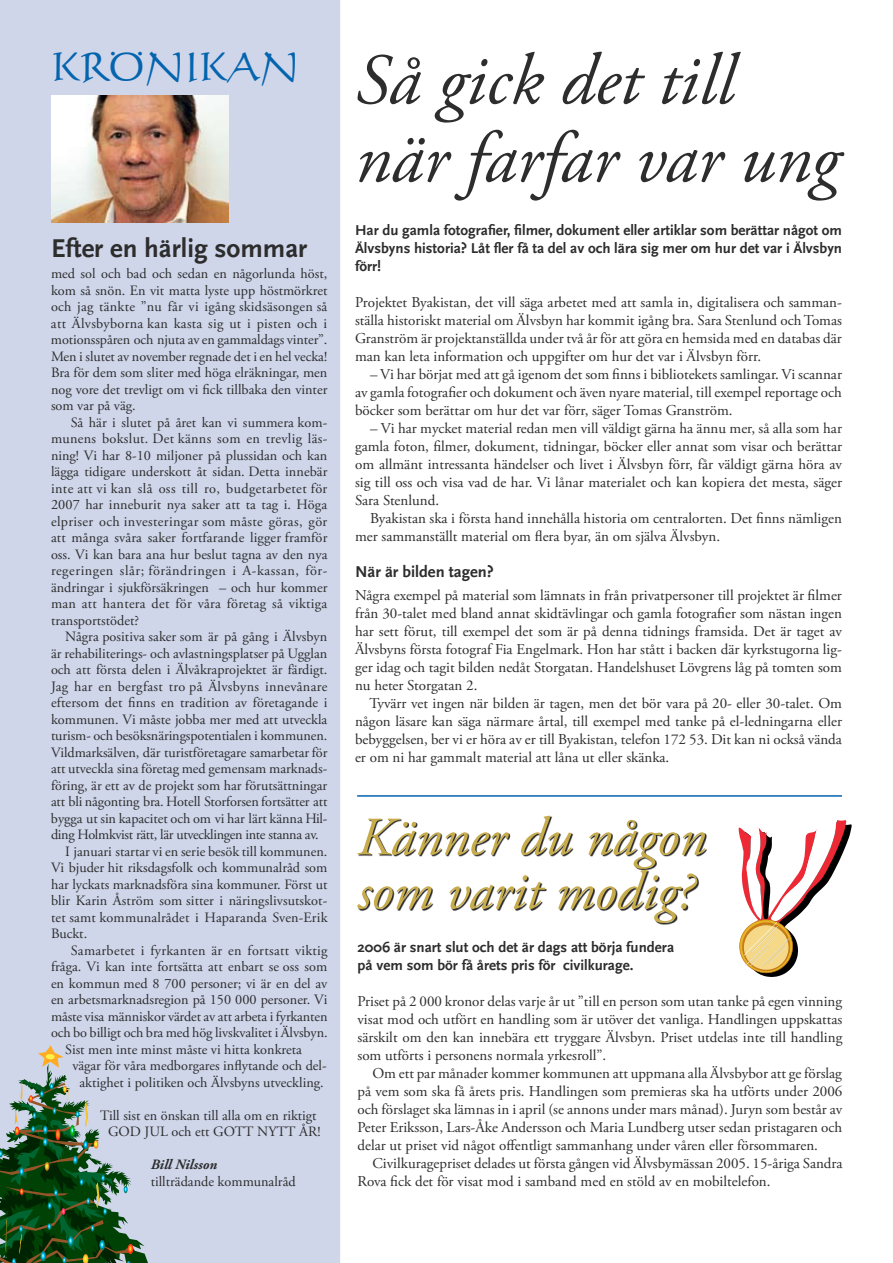
<style>
.page{position:relative;width:893px;height:1263px;background:#fff}
.page>*{position:absolute;margin:0;border:0;box-sizing:border-box;transform-origin:0 0}
.t1{font:italic 72px/78px "Adobe Garamond Pro";color:#2d2d2d}
.t2{font:italic 54px/54px "Adobe Garamond Pro";color:#c7ac4d}
.t3{font:39px "Calligraphic 421 BT Roman B";color:#0464ae}
.t4{font:700 27px "Scala Sans";color:#2d2d2d}
.t5{font:700 16.5px "Scala Sans";color:#2d2d2d}
.t6{font:15px/18px "Adobe Garamond Pro";color:#2d2d2d;text-align:justify}
.t7{font:700 15px/18px "Scala Sans";color:#2d2d2d;text-align:justify}
.t8{font:14.25px/16.5px "Adobe Garamond Pro";color:#2d2d2d;text-align:justify}
.t9{font:14.25px "Adobe Garamond Pro";letter-spacing:.02em;color:#2d2d2d}
.t10{font:14.25px "Adobe Garamond Pro";letter-spacing:-.025em;color:#2d2d2d}
.t11{font:italic 700 14.25px "Adobe Garamond Pro";color:#2d2d2d}
</style>
<div class="page">
<div style="left:0;top:0;width:340px;height:1263px;background:#cfd6ea"></div>
<img style="left:51px;top:96px;width:177px;height:127px">
<svg style="left:739px;top:820px;width:113px;height:157px"></svg>
<hr style="left:357px;top:795px;width:485px;height:2px;background:#0464ae">
<svg style="left:358px;top:816px;width:453px;height:114px"></svg>
<svg style="left:0;top:1045px;width:149px;height:218px;background:#6f8d7c"></svg>
<h3 class="t3" style="left:51px;top:41px;width:250px">KRÖNIKAN</h3>
<h3 class="t4" style="left:51px;top:234px;width:258px">Efter en härlig sommar</h3>
<p class="t8" style="left:51px;top:266px;width:278px">med sol och bad och sedan en någorlunda höst, kom så snön. En vit matta lyste upp höstmörkret och jag tänkte ”nu får vi igång skidsäsongen så att Älvsbyborna kan kasta sig ut i pisten och i motionsspåren och njuta av en gammaldags vinter”.<br>Men i slutet av november regnade det i en hel vecka!<br>Bra för dem som sliter med höga elräkningar, men nog vore det trevligt om vi fick tillbaka den vinter som var på väg.</p>
<p class="t8" style="left:51px;top:414px;width:278px;text-indent:20px">Så här i slutet på året kan vi summera kom&shy;munens bokslut. Det känns som en trevlig läs&shy;ning! Vi har 8-10 miljoner på plussidan och kan lägga tidigare underskott åt sidan. Detta innebär inte att vi kan slå oss till ro, budgetarbetet för 2007 har inneburit nya saker att ta tag i. Höga elpriser och investeringar som måste göras, gör att många svåra saker fortfarande ligger framför oss. Vi kan bara ana hur beslut tagna av den nya regeringen slår; förändringen i A-kassan, för&shy;ändringar i sjukförsäkringen – och hur kommer man att hantera det för våra företag så viktiga transportstödet?</p>
<p class="t8" style="left:65px;top:629px;width:264px">Några positiva saker som är på gång i Älvsbyn</p>
<p class="t8" style="left:51px;top:645px;width:278px">är rehabiliterings- och avlastningsplatser på Ugglan</p>
<p class="t8" style="left:51px;top:662px;width:278px">och att första delen i Älvåkraprojektet är färdigt.</p>
<p class="t9" style="left:51px;top:678px;width:278px">Jag har en bergfast tro på Älvsbyns innevånare</p>
<p class="t8" style="left:51px;top:695px;width:278px">eftersom det finns en tradition av företagande i</p>
<p class="t8" style="left:51px;top:711px;width:278px">kommunen. Vi måste jobba mer med att utveckla</p>
<p class="t8" style="left:51px;top:728px;width:278px">turism- och besöksnäringspotentialen i kommunen.</p>
<p class="t8" style="left:51px;top:744px;width:278px">Vildmarksälven, där turistföretagare samarbetar för</p>
<p class="t8" style="left:51px;top:761px;width:278px">att utveckla sina företag med gemensam marknads-</p>
<p class="t8" style="left:51px;top:777px;width:278px">föring, är ett av de projekt som har förutsättningar</p>
<p class="t8" style="left:51px;top:794px;width:278px">att bli någonting bra. Hotell Storforsen fortsätter att</p>
<p class="t8" style="left:51px;top:810px;width:278px">bygga ut sin kapacitet och om vi har lärt känna Hil-</p>
<p class="t10" style="left:51px;top:826px;width:269px">ding Holmkvist rätt, lär utvecklingen inte stanna av.</p>
<p class="t8" style="left:65px;top:843px;width:264px">I januari startar vi en serie besök till kommunen.</p>
<p class="t8" style="left:51px;top:860px;width:278px">Vi bjuder hit riksdagsfolk och kommunalråd som</p>
<p class="t8" style="left:51px;top:876px;width:278px">har lyckats marknadsföra sina kommuner. Först ut</p>
<p class="t8" style="left:51px;top:893px;width:278px">blir Karin Åström som sitter i näringslivsutskot-</p>
<p class="t8" style="left:51px;top:909px;width:278px">tet samt kommunalrådet i Haparanda Sven-Erik</p>
<p class="t8" style="left:51px;top:926px;width:38px">Buckt.</p>
<p class="t9" style="left:71px;top:942px;width:258px">Samarbetet i fyrkanten är en fortsatt viktig</p>
<p class="t8" style="left:51px;top:959px;width:278px">fråga. Vi kan inte fortsätta att enbart se oss som</p>
<p class="t8" style="left:51px;top:975px;width:278px">en kommun med 8 700 personer; vi är en del av</p>
<p class="t8" style="left:51px;top:992px;width:278px">en arbetsmarknadsregion på 150 000 personer. Vi</p>
<p class="t8" style="left:51px;top:1008px;width:278px">måste visa människor värdet av att arbeta i fyrkanten</p>
<p class="t8" style="left:51px;top:1025px;width:278px">och bo billigt och bra med hög livskvalitet i Älvsbyn.</p>
<p class="t8" style="left:65px;top:1041px;width:238px">Sist men inte minst måste vi hitta konkreta</p>
<p class="t8" style="left:72px;top:1058px;width:256px">vägar för våra medborgares inflytande och del-</p>
<p class="t8" style="left:80px;top:1074px;width:246px">aktighet i politiken och Älvsbyns utveckling.</p>
<p class="t8" style="left:100px;top:1107px;width:222px;text-align:center">Till sist en önskan till alla om en riktigt<br>GOD JUL och ett GOTT NYTT ÅR!</p>
<p class="t11" style="left:151px;top:1156px;width:68px">Bill Nilsson</p>
<p class="t8" style="left:151px;top:1173px;width:146px">tillträdande kommunalråd</p>
<h1 class="t1" style="left:355px;top:43px;width:485px">Så gick det till när farfar var ung</h1>
<p class="t7" style="left:355px;top:222px;width:488px">Har du gamla fotografier, filmer, dokument eller artiklar som berättar något om Älvsbyns historia? Låt fler få ta del av och lära sig mer om hur det var i Älvsbyn förr!</p>
<p class="t6" style="left:355px;top:294px;width:488px">Projektet Byakistan, det vill säga arbetet med att samla in, digitalisera och samman&shy;ställa historiskt material om Älvsbyn har kommit igång bra. Sara Stenlund och Tomas Granström är projektanställda under två år för att göra en hemsida med en databas där man kan leta information och uppgifter om hur det var i Älvsbyn förr.</p>
<p class="t6" style="left:355px;top:366px;width:488px;text-indent:15px">– Vi har börjat med att gå igenom det som finns i bibliotekets samlingar. Vi scannar av gamla fotografier och dokument och även nyare material, till exempel reportage och böcker som berättar om hur det var förr, säger Tomas Granström.</p>
<p class="t6" style="left:355px;top:420px;width:488px;text-indent:15px">– Vi har mycket material redan men vill väldigt gärna ha ännu mer, så alla som har gamla foton, filmer, dokument, tidningar, böcker eller annat som visar och berättar om allmänt intressanta händelser och livet i Älvsbyn förr, får väldigt gärna höra av sig till oss och visa vad de har. Vi lånar materialet och kan kopiera det mesta, säger Sara Stenlund.</p>
<p class="t6" style="left:355px;top:510px;width:488px;text-indent:15px">Byakistan ska i första hand innehålla historia om centralorten. Det finns nämligen mer sammanställt material om flera byar, än om själva Älvsbyn.</p>
<p class="t5" style="left:355px;top:563px;width:140px">När är bilden tagen?</p>
<p class="t6" style="left:355px;top:586px;width:488px">Några exempel på material som lämnats in från privatpersoner till projektet är filmer från 30-talet med bland annat skidtävlingar och gamla fotografier som nästan ingen har sett förut, till exempel det som är på denna tidnings framsida. Det är taget av Älvsbyns första fotograf Fia Engelmark. Hon har stått i backen där kyrkstugorna lig&shy;ger idag och tagit bilden nedåt Storgatan. Handelshuset Lövgrens låg på tomten som nu heter Storgatan 2.</p>
<p class="t6" style="left:355px;top:694px;width:488px;text-indent:14px">Tyvärr vet ingen när bilden är tagen, men det bör vara på 20- eller 30-talet. Om någon läsare kan säga närmare årtal, till exempel med tanke på el-ledningarna eller bebyggelsen, ber vi er höra av er till Byakistan, telefon 172 53. Dit kan ni också vända er om ni har gammalt material att låna ut eller skänka.</p>
<h2 class="t2" style="left:357px;top:812px;width:350px">Känner du någon som varit modig?</h2>
<p class="t7" style="left:357px;top:938px;width:318px">2006 är snart slut och det är dags att börja fundera på vem som bör få årets pris för civilkurage.</p>
<p class="t6" style="left:357px;top:992px;width:486px">Priset på 2 000 kronor delas varje år ut ”till en person som utan tanke på egen vinning visat mod och utfört en handling som är utöver det vanliga. Handlingen uppskattas särskilt om den kan innebära ett tryggare Älvsbyn. Priset utdelas inte till handling som utförts i personens normala yrkesroll”.</p>
<p class="t6" style="left:357px;top:1064px;width:486px;text-indent:15px">Om ett par månader kommer kommunen att uppmana alla Älvsbybor att ge förslag på vem som ska få årets pris. Handlingen som premieras ska ha utförts under 2006 och förslaget ska lämnas in i april (se annons under mars månad). Juryn som består av Peter Eriksson, Lars-Åke Andersson och Maria Lundberg utser sedan pristagaren och delar ut priset vid något offentligt sammanhang under våren eller försommaren.</p>
<p class="t6" style="left:357px;top:1154px;width:487px;text-indent:15px">Civilkuragepriset delades ut första gången vid Älvsbymässan 2005. 15-åriga Sandra<br>Rova fick det för visat mod i samband med en stöld av en mobiltelefon.</p>
</div>
